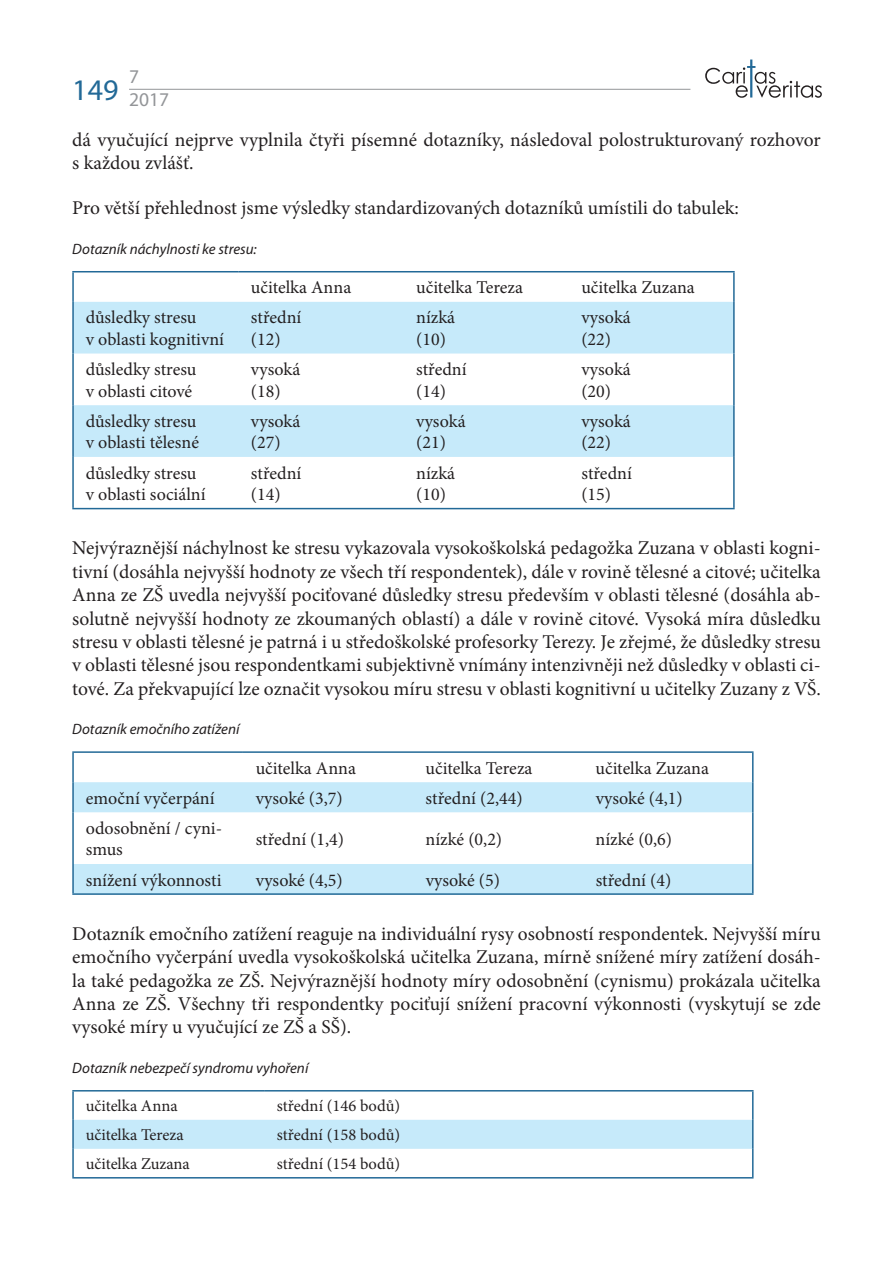
<style>
.page{position:relative;width:893px;height:1263px;background:#fff}
.page>*{position:absolute;margin:0;border:0;box-sizing:border-box;transform-origin:0 0}
.t1{font:30px "Myriad Pro";color:#226997}
.t2{font:19.5px/23.4px "Minion Pro";color:#231f20;text-align:justify}
.t3{font:19.5px/23px "Myriad Pro";color:#939598}
.t4{font:18px/21.6px "Minion Pro";color:#231f20}
.t5{font:16.5px "Minion Pro";color:#231f20}
.t6{font:italic 15px "Myriad Pro";color:#231f20}
</style>
<div class="page">
<svg style="left:705px;top:60px;width:117px;height:38px"></svg>
<hr style="left:129px;top:89px;width:561px;height:1px;background:#939598">
<svg style="left:74px;top:272px;width:659px;height:236px"></svg>
<svg style="left:74px;top:302px;width:659px;height:155px;fill:#c6eafa"></svg>
<hr style="left:72px;top:271px;width:166px;height:1px;background:#226997">
<hr style="left:72px;top:272px;width:2px;height:30px;background:#226997">
<hr style="left:238px;top:271px;width:497px;height:1px;background:#226997">
<hr style="left:733px;top:272px;width:2px;height:30px;background:#226997">
<hr style="left:72px;top:302px;width:2px;height:52px;background:#226997">
<hr style="left:733px;top:302px;width:2px;height:52px;background:#226997">
<hr style="left:72px;top:354px;width:2px;height:51px;background:#226997">
<hr style="left:733px;top:354px;width:2px;height:51px;background:#226997">
<hr style="left:72px;top:405px;width:2px;height:52px;background:#226997">
<hr style="left:733px;top:405px;width:2px;height:52px;background:#226997">
<hr style="left:72px;top:457px;width:2px;height:51px;background:#226997">
<hr style="left:733px;top:457px;width:2px;height:51px;background:#226997">
<hr style="left:72px;top:508px;width:663px;height:1px;background:#226997">
<svg style="left:74px;top:782px;width:678px;height:111px;fill:#c6eafa"></svg>
<hr style="left:72px;top:751px;width:171px;height:2px;background:#226997">
<hr style="left:72px;top:753px;width:2px;height:29px;background:#226997">
<hr style="left:243px;top:751px;width:510px;height:2px;background:#226997">
<svg style="left:752px;top:753px;width:1px;height:29px"></svg>
<hr style="left:72px;top:782px;width:2px;height:30px;background:#226997">
<hr style="left:752px;top:782px;width:1px;height:30px;background:#226997">
<hr style="left:72px;top:812px;width:2px;height:52px;background:#226997">
<hr style="left:752px;top:812px;width:1px;height:52px;background:#226997">
<hr style="left:72px;top:864px;width:2px;height:29px;background:#226997">
<svg style="left:752px;top:864px;width:1px;height:29px"></svg>
<hr style="left:72px;top:893px;width:681px;height:2px;background:#226997">
<hr style="left:72px;top:1090px;width:192px;height:2px;background:#226997">
<hr style="left:72px;top:1092px;width:2px;height:28px;background:#226997">
<hr style="left:264px;top:1090px;width:489px;height:2px;background:#226997">
<hr style="left:72px;top:1120px;width:2px;height:29px;background:#226997">
<hr style="left:72px;top:1149px;width:2px;height:28px;background:#226997">
<svg style="left:73px;top:1092px;width:680px;height:85px"></svg>
<hr style="left:72px;top:1177px;width:681px;height:2px;background:#226997">
<h1 class="t1" style="left:72px;top:79px;width:48px">149</h1>
<p class="t3" style="left:129px;top:67px;width:42px">7<br>2017</p>
<p class="t2" style="left:72px;top:130px;width:750px">dá vyučující nejprve vyplnila čtyři písemné dotazníky, následoval polostrukturovaný rozhovor s každou zvlášť.</p>
<p class="t2" style="left:72px;top:198px;width:668px">Pro větší přehlednost jsme výsledky standardizovaných dotazníků umístili do tabulek:</p>
<p class="t6" style="left:72px;top:243px;width:186px">Dotazník náchylnosti ke stresu:</p>
<p class="t4" style="left:251px;top:278px;width:102px">učitelka Anna</p>
<p class="t4" style="left:416px;top:278px;width:108px">učitelka Tereza</p>
<p class="t4" style="left:581px;top:278px;width:115px">učitelka Zuzana</p>
<p class="t4" style="left:86px;top:308px;width:140px">důsledky stresu<br>v oblasti kognitivní</p>
<p class="t4" style="left:251px;top:308px;width:52px">střední (12)</p>
<p class="t4" style="left:416px;top:308px;width:41px">nízká (10)</p>
<p class="t4" style="left:581px;top:308px;width:51px">vysoká (22)</p>
<p class="t4" style="left:86px;top:360px;width:112px">důsledky stresu v oblasti citové</p>
<p class="t4" style="left:251px;top:360px;width:51px">vysoká (18)</p>
<p class="t4" style="left:416px;top:360px;width:52px">střední (14)</p>
<p class="t4" style="left:581px;top:360px;width:51px">vysoká (20)</p>
<p class="t4" style="left:86px;top:412px;width:115px">důsledky stresu v oblasti tělesné</p>
<p class="t4" style="left:251px;top:412px;width:51px">vysoká (27)</p>
<p class="t4" style="left:416px;top:412px;width:51px">vysoká (21)</p>
<p class="t4" style="left:581px;top:412px;width:51px">vysoká (22)</p>
<p class="t4" style="left:86px;top:463px;width:121px">důsledky stresu v oblasti sociální</p>
<p class="t4" style="left:251px;top:463px;width:52px">střední (14)</p>
<p class="t4" style="left:416px;top:463px;width:41px">nízká (10)</p>
<p class="t4" style="left:581px;top:463px;width:52px">střední (15)</p>
<p class="t2" style="left:72px;top:538px;width:750px">Nejvýraznější náchylnost ke stresu vykazovala vysokoškolská pedagožka Zuzana v oblasti kogni&shy;tivní (dosáhla nejvyšší hodnoty ze všech tří respondentek), dále v rovině tělesné a citové; učitelka Anna ze ZŠ uvedla nejvyšší pociťované důsledky stresu především v oblasti tělesné (dosáhla ab&shy;solutně nejvyšší hodnoty ze zkoumaných oblastí) a dále v rovině citové. Vysoká míra důsledku stresu v oblasti tělesné je patrná i u středoškolské profesorky Terezy. Je zřejmé, že důsledky stresu v oblasti tělesné jsou respondentkami subjektivně vnímány intenzivněji než důsledky v oblasti ci&shy;tové. Za překvapující lze označit vysokou míru stresu v oblasti kognitivní u učitelky Zuzany z VŠ.</p>
<p class="t6" style="left:72px;top:724px;width:169px">Dotazník emočního zatížení</p>
<p class="t4" style="left:256px;top:759px;width:102px">učitelka Anna</p>
<p class="t4" style="left:426px;top:759px;width:108px">učitelka Tereza</p>
<p class="t4" style="left:595px;top:759px;width:115px">učitelka Zuzana</p>
<p class="t4" style="left:86px;top:789px;width:130px">emoční vyčerpání</p>
<p class="t4" style="left:256px;top:789px;width:88px">vysoké (3,7)</p>
<p class="t4" style="left:426px;top:789px;width:99px">střední (2,44)</p>
<p class="t4" style="left:596px;top:789px;width:88px">vysoké (4,1)</p>
<p class="t4" style="left:86px;top:819px;width:138px">odosobnění / cyni&shy;smus</p>
<p class="t4" style="left:256px;top:830px;width:90px">střední (1,4)</p>
<p class="t4" style="left:426px;top:830px;width:78px">nízké (0,2)</p>
<p class="t4" style="left:595px;top:830px;width:78px">nízké (0,6)</p>
<p class="t4" style="left:86px;top:870px;width:137px">snížení výkonnosti</p>
<p class="t4" style="left:256px;top:870px;width:88px">vysoké (4,5)</p>
<p class="t4" style="left:426px;top:870px;width:76px">vysoké (5)</p>
<p class="t4" style="left:596px;top:870px;width:77px">střední (4)</p>
<p class="t2" style="left:72px;top:923px;width:750px">Dotazník emočního zatížení reaguje na individuální rysy osobností respondentek. Nejvyšší míru emočního vyčerpání uvedla vysokoškolská učitelka Zuzana, mírně snížené míry zatížení dosáh&shy;la také pedagožka ze ZŠ. Nejvýraznější hodnoty míry odosobnění (cynismu) prokázala učitelka Anna ze ZŠ. Všechny tři respondentky pociťují snížení pracovní výkonnosti (vyskytují se zde vysoké míry u vyučující ze ZŠ a SŠ).</p>
<p class="t6" style="left:72px;top:1062px;width:238px">Dotazník nebezpečí syndromu vyhoření</p>
<p class="t5" style="left:86px;top:1099px;width:93px">učitelka Anna</p>
<p class="t5" style="left:277px;top:1099px;width:125px">střední (146 bodů)</p>
<p class="t5" style="left:86px;top:1128px;width:99px">učitelka Tereza</p>
<p class="t5" style="left:277px;top:1128px;width:125px">střední (158 bodů)</p>
<p class="t5" style="left:86px;top:1157px;width:106px">učitelka Zuzana</p>
<p class="t5" style="left:277px;top:1157px;width:125px">střední (154 bodů)</p>
</div>
